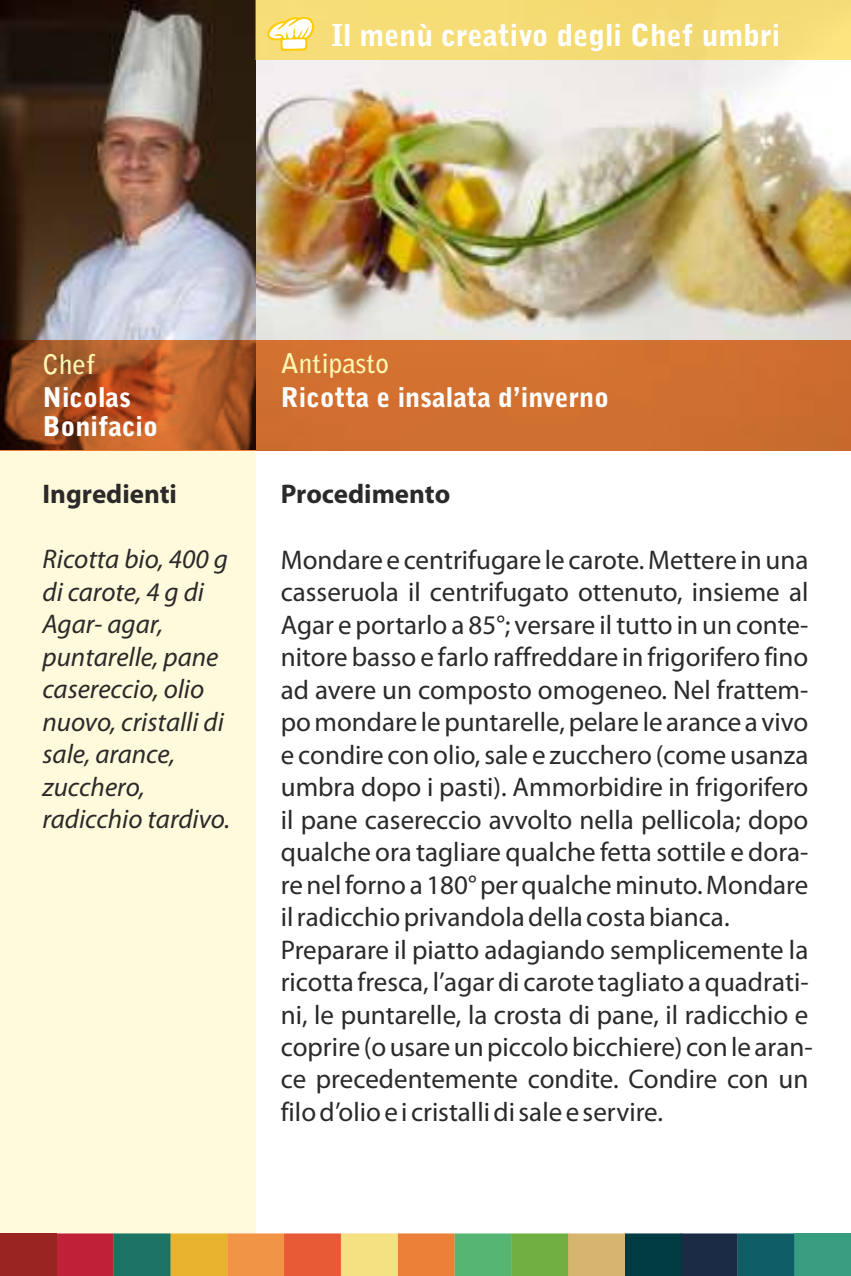
<style>
.page{position:relative;width:851px;height:1276px;background:#fff}
.page>*{position:absolute;margin:0;border:0;box-sizing:border-box;transform-origin:0 0}
.t1{font:700 30px "Bell Gothic Std";color:#fff}
.t2{font:27px/32.4px "Myriad Pro";color:#2b2929}
.t3{font:italic 27px/32.4px "Myriad Pro";color:#2b2929}
.t4{font:700 27px/29.1px "Bell Gothic Std";color:#fff}
.t5{font:700 27px "Myriad Pro";color:#2b2929}
.t6{font:700 27px "Bell Gothic Std";color:#fff7b3}
</style>
<div class="page">
<img style="left:255px;top:60px;width:595px;height:281px">
<img style="left:0;top:0;width:255px;height:341px">
<div style="left:255px;top:0;width:595px;height:60px;background:#f6dc76"></div>
<div style="left:0;top:451px;width:255px;height:825px;background:#fffadb"></div>
<svg style="left:0;top:341px;width:850px;height:110px;background:#c3672c"></svg>
<svg style="left:267px;top:17px;width:47px;height:34px"></svg>
<div style="left:793px;top:1233px;width:57px;height:43px;background:#389c80"></div>
<div style="left:737px;top:1233px;width:57px;height:43px;background:#0f5e66"></div>
<div style="left:680px;top:1233px;width:57px;height:43px;background:#1c2b45"></div>
<div style="left:624px;top:1233px;width:57px;height:43px;background:#003b42"></div>
<div style="left:568px;top:1233px;width:56px;height:43px;background:#d6b56e"></div>
<div style="left:511px;top:1233px;width:57px;height:43px;background:#70b042"></div>
<div style="left:454px;top:1233px;width:57px;height:43px;background:#57b573"></div>
<div style="left:397px;top:1233px;width:57px;height:43px;background:#ed8038"></div>
<div style="left:341px;top:1233px;width:56px;height:43px;background:#f5e082"></div>
<div style="left:284px;top:1233px;width:57px;height:43px;background:#e85936"></div>
<div style="left:227px;top:1233px;width:57px;height:43px;background:#f29445"></div>
<div style="left:170px;top:1233px;width:57px;height:43px;background:#e8b32e"></div>
<div style="left:114px;top:1233px;width:56px;height:43px;background:#1a7363"></div>
<div style="left:57px;top:1233px;width:57px;height:43px;background:#bf2138"></div>
<div style="left:0;top:1233px;width:57px;height:43px;background:#992421"></div>
<p class="t1" style="left:331px;top:23px;width:450px">Il menù creativo degli Chef umbri</p>
<p class="t6" style="left:43px;top:353px;width:54px">Chef</p>
<p class="t4" style="left:43px;top:385px;width:117px">Nicolas<br>Bonifacio</p>
<p class="t5" style="left:43px;top:483px;width:136px">Ingredienti</p>
<p class="t3" style="left:43px;top:545px;width:189px">Ricotta bio, 400 g di carote, 4 g di<br>Agar- agar, puntarelle, pane casereccio, olio nuovo, cristalli di sale, arance, zucchero, radicchio tardivo.</p>
<p class="t6" style="left:281px;top:353px;width:110px">Antipasto</p>
<p class="t4" style="left:281px;top:385px;width:330px">Ricotta e insalata d’inverno</p>
<p class="t5" style="left:281px;top:483px;width:171px">Procedimento</p>
<p class="t2" style="left:281px;top:546px;width:533px">Mondare e centrifugare le carote. Mettere in una casseruola il centrifugato ottenuto, insieme al Agar e portarlo a 85°; versare il tutto in un conte&shy;nitore basso e farlo raffreddare in frigorifero fino ad avere un composto omogeneo. Nel frattem&shy;po mondare le puntarelle, pelare le arance a vivo e condire con olio, sale e zucchero (come usanza umbra dopo i pasti). Ammorbidire in frigorifero il pane casereccio avvolto nella pellicola; dopo qualche ora tagliare qualche fetta sottile e dora&shy;re nel forno a 180° per qualche minuto. Mondare il radicchio privandola della costa bianca.<br>Preparare il piatto adagiando semplicemente la ricotta fresca, l’agar di carote tagliato a quadrati&shy;ni, le puntarelle, la crosta di pane, il radicchio e coprire (o usare un piccolo bicchiere) con le aran&shy;ce precedentemente condite. Condire con un filo d’olio e i cristalli di sale e servire.</p>
</div>
